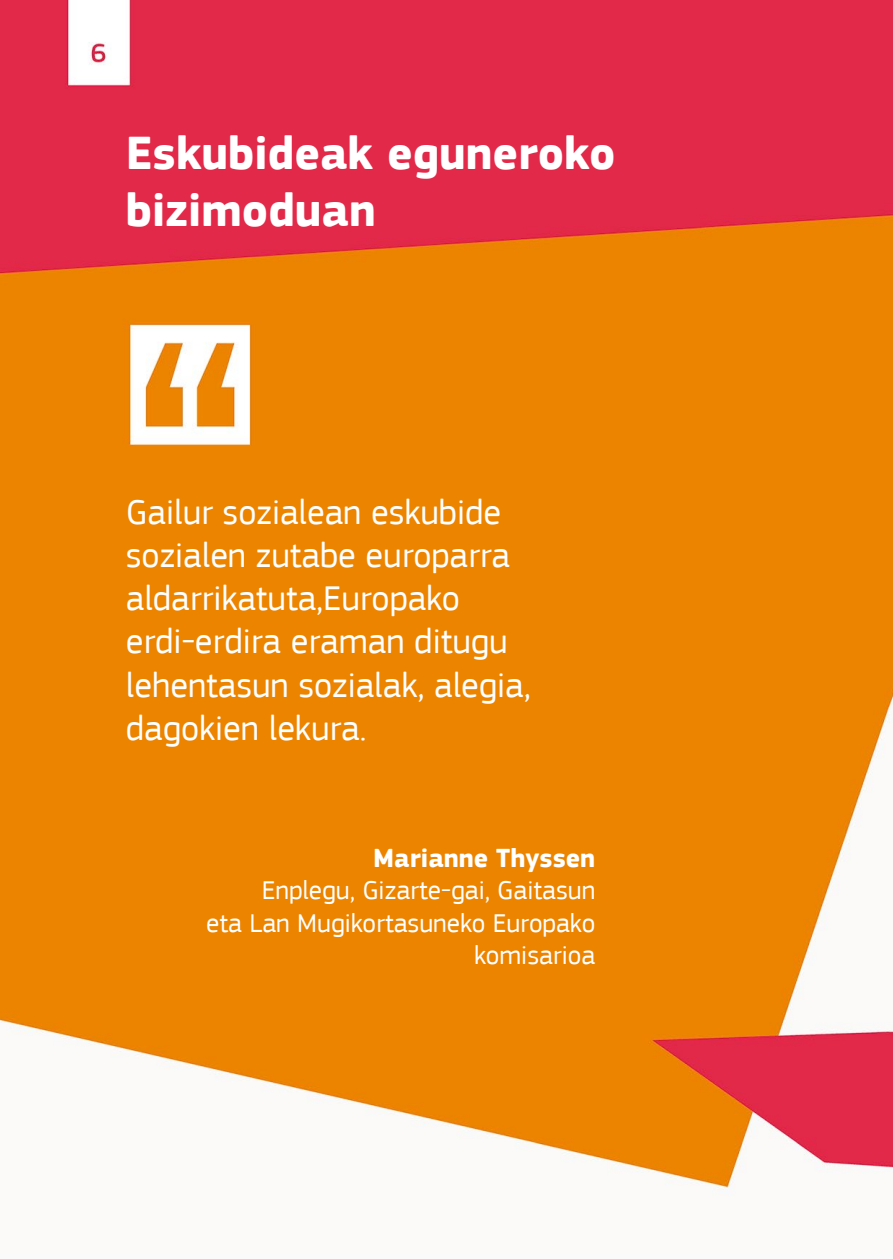
<style>
.page{position:relative;width:893px;height:1259px;background:#fff}
.page>*{position:absolute;margin:0;border:0;box-sizing:border-box;transform-origin:0 0}
.t1{font:700 48px/57.6px "EC Square Sans Pro";color:#fff}
.t2{font:36px/43.2px "EC Square Sans Pro";color:#fff}
.t3{font:27px/32.4px "EC Square Sans Pro";color:#fff;text-align:right}
.t4{font:700 27px "EC Square Sans Pro";color:#fff}
</style>
<div class="page">
<img style="left:0;top:0;width:893px;height:1196px">
<h1 class="t1" style="left:126px;top:126px;width:491px">Eskubideak eguneroko bizimoduan</h1>
<p class="t2" style="left:126px;top:490px;width:406px">Gailur sozialean eskubide sozialen zutabe europarra aldarrikatuta,Europako erdi-erdira eraman ditugu lehentasun sozialak, alegia, dagokien lekura.</p>
<p class="t4" style="left:373px;top:841px;width:224px">Marianne Thyssen</p>
<p class="t3" style="left:206px;top:874px;width:391px">Enplegu, Gizarte-gai, Gaitasun<br>eta Lan Mugikortasuneko Europako komisarioa</p>
</div>
